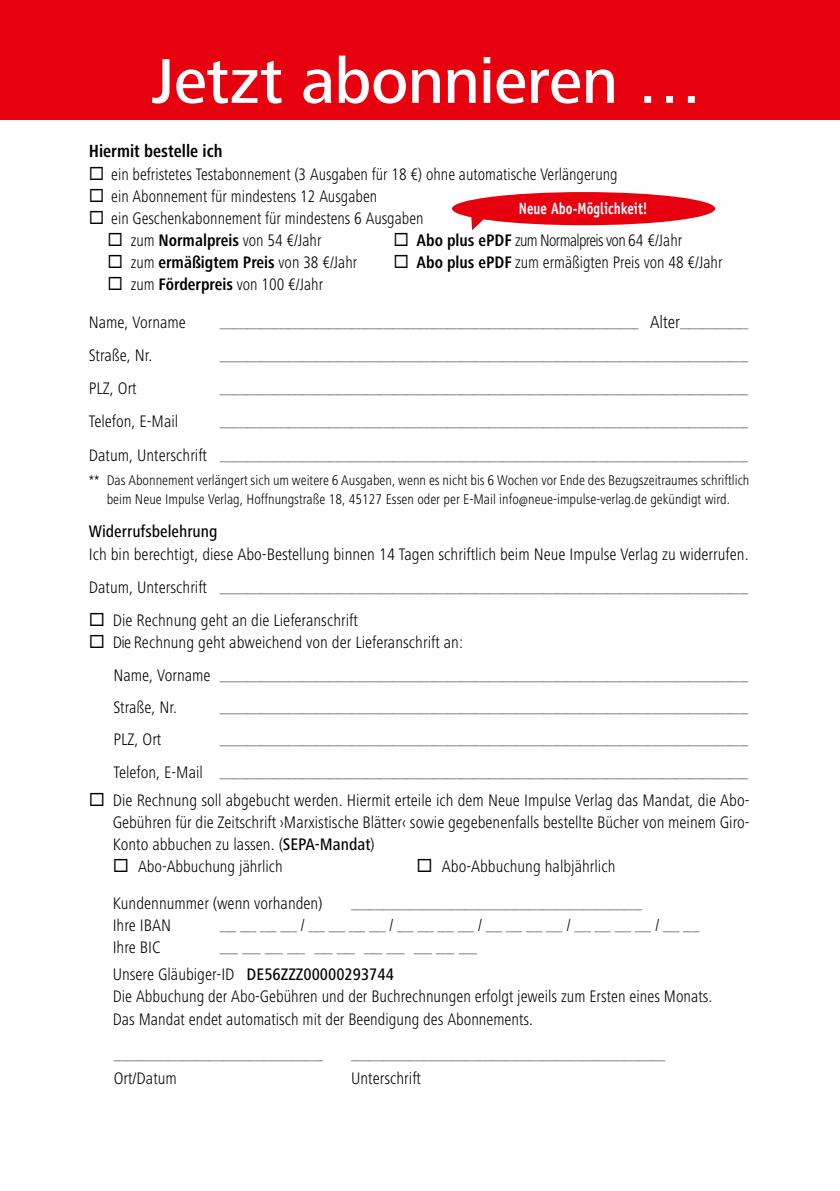
<style>
.page{position:relative;width:840px;height:1191px;background:#fff}
.page>*{position:absolute;margin:0;border:0;box-sizing:border-box;transform-origin:0 0}
.t1{font:500 65.4px "Frutiger Next LT";letter-spacing:-.01em;color:#fff}
.t2{font:700 condensed 18.2px "Frutiger Next LT";color:#000;scale:.96 1}
.t3{font:300 condensed 17.2px/22px "Frutiger Next LT";color:#000;text-align:justify}
.t4{font:300 condensed 17.2px "Frutiger Next LT";color:#000;scale:.96 1}
.t5{font:300 condensed 17.2px "Frutiger Next LT";letter-spacing:-.04em;color:#000;scale:.96 1}
.t6{font:700 condensed 17.2px "Frutiger Next LT";color:#000;scale:.96 1}
.t7{font:500 condensed 17.2px "Frutiger Next LT";color:#000}
.t8{font:300 condensed 17px "Frutiger Next LT";color:#000}
.t9{font:700 16.4px "Officina Sans";color:#fff;scale:.8 1}
.t10{font:300 condensed 14.6px/19.2px "Frutiger Next LT";color:#000;text-align:center}
.t11{font:300 condensed 9px "Frutiger Next LT";color:#000}
.t12{font:300 condensed 9px "Frutiger Next LT";color:#000;scale:.9 1}
.s1{font-weight:700}
.s2{font-weight:300}
.s3{font-size:18.2px}
.s4{font-size:17.2px}
.s5{font-weight:500}
.s6{color:#fff}
</style>
<div class="page">
<svg style="left:470px;top:217px;width:21px;height:13px"></svg>
<div style="left:452px;top:192px;width:262px;height:33px;background:#e7000e;border-radius:50%"></div>
<div style="left:0;top:0;width:839px;height:120px;background:#e7000e"></div>
<h1 class="t1" style="left:152px;top:45px;width:552px">Jetzt abonnieren …</h1>
<h2 class="t2" style="left:89px;top:141px;width:141px">Hiermit bestelle ich</h2>
<h3 class="t4" style="left:89px;top:165px;width:552px">◻ ein befristetes Testabonnement (3 Ausgaben für 18 €) ohne automatische Verlängerung</h3>
<h3 class="t4" style="left:89px;top:187px;width:302px">◻ ein Abonnement für mindestens 12 Ausgaben</h3>
<h3 class="t4" style="left:89px;top:209px;width:350px">◻ ein Geschenkabonnement für mindestens 6 Ausgaben</h3>
<h3 class="t4" style="left:107px;top:231px;width:224px">◻ zum <span class="s1">Normalpreis</span> von 54 €/Jahr</h3>
<h3 class="t5" style="left:393px;top:231px;width:302px">◻ <span class="s1">Abo plus ePDF</span> zum Normalpreis von 64 €/Jahr</h3>
<h3 class="t6" style="left:107px;top:252px;width:261px">◻ <span class="s2">zum</span> ermäßigtem Preis <span class="s2">von 38 €/Jahr</span></h3>
<h3 class="t4" style="left:393px;top:253px;width:344px">◻ <span class="s1">Abo plus ePDF</span> zum ermäßigten Preis von 48 €/Jahr</h3>
<h3 class="t4" style="left:107px;top:274px;width:226px">◻ zum <span class="s1">Förderpreis</span> von 100 €/Jahr</h3>
<h3 class="t3" style="left:89px;top:311px;width:99px">Name, Vorname</h3>
<p class="t11" style="left:220px;top:320px;width:529px">____________________________________________________________________________________________ <span class="s3">Alter</span>_______________</p>
<h3 class="t3" style="left:89px;top:344px;width:65px">Straße, Nr.</h3>
<p class="t11" style="left:220px;top:353px;width:529px">____________________________________________________________________________________________________________________</p>
<h3 class="t3" style="left:89px;top:378px;width:49px">PLZ, Ort</h3>
<p class="t11" style="left:220px;top:386px;width:529px">____________________________________________________________________________________________________________________</p>
<h3 class="t3" style="left:89px;top:411px;width:91px">Telefon, E-Mail</h3>
<p class="t11" style="left:220px;top:419px;width:529px">____________________________________________________________________________________________________________________</p>
<p class="t11" style="left:89px;top:452px;width:660px"><span class="s4">Datum, Unterschrift</span> ____________________________________________________________________________________________________________________</p>
<p class="t10" style="left:89px;top:470px;width:662px">** Das Abonnement verlängert sich um weitere 6 Ausgaben, wenn es nicht bis 6 Wochen vor Ende des Bezugszeitraumes schriftlich beim Neue Impulse Verlag, Hoffnungstraße 18, 45127 Essen oder per E-Mail info@neue-impulse-verlag.de gekündigt wird.</p>
<h3 class="t7" style="left:89px;top:522px;width:130px">Widerrufsbelehrung</h3>
<h3 class="t3" style="left:89px;top:543px;width:661px">Ich bin berechtigt, diese Abo-Bestellung binnen 14 Tagen schriftlich beim Neue Impulse Verlag zu widerrufen.</h3>
<p class="t11" style="left:89px;top:585px;width:660px"><span class="s4">Datum, Unterschrift</span> ____________________________________________________________________________________________________________________</p>
<h3 class="t3" style="left:89px;top:610px;width:270px">◻ Die Rechnung geht an die Lieferanschrift</h3>
<h3 class="t3" style="left:89px;top:631px;width:375px">◻ Die Rechnung geht abweichend von der Lieferanschrift an:</h3>
<p class="t11" style="left:113px;top:672px;width:635px"><span class="s4">Name, Vorname</span> ____________________________________________________________________________________________________________________</p>
<h3 class="t3" style="left:113px;top:696px;width:65px">Straße, Nr.</h3>
<p class="t11" style="left:220px;top:705px;width:529px">____________________________________________________________________________________________________________________</p>
<h3 class="t3" style="left:113px;top:728px;width:49px">PLZ, Ort</h3>
<p class="t11" style="left:220px;top:737px;width:529px">____________________________________________________________________________________________________________________</p>
<p class="t11" style="left:113px;top:770px;width:635px"><span class="s4">Telefon, E-Mail</span> ____________________________________________________________________________________________________________________</p>
<p class="t3" style="left:113px;top:789px;width:638px;text-indent:-24px">◻ Die Rechnung soll abgebucht werden. Hiermit erteile ich dem Neue Impulse Verlag das Mandat, die Abo-Gebühren für die Zeitschrift ›Marxistische Blätter‹ sowie gegebenenfalls bestellte Bücher von meinem Giro-Konto abbuchen zu lassen. (<span class="s5">SEPA-Mandat</span>)</p>
<h3 class="t8" style="left:113px;top:857px;width:171px">◻ Abo-Abbuchung jährlich</h3>
<h3 class="t3" style="left:416px;top:855px;width:200px">◻ Abo-Abbuchung halbjährlich</h3>
<h3 class="t3" style="left:89px;top:892px;width:235px"><span class="s6">◻</span> Kundennummer (wenn vorhanden)</h3>
<p class="t11" style="left:351px;top:901px;width:293px">________________________________________________________________</p>
<h3 class="t3" style="left:113px;top:914px;width:60px">Ihre IBAN</h3>
<p class="t12" style="left:220px;top:923px;width:534px">____ ____ ____ ____ <span class="s3">/</span> ____ ____ ____ ____ <span class="s3">/</span> ____ ____ ____ ____ <span class="s3">/</span> ____ ____ ____ ____ <span class="s3">/</span> ____ ____ ____ ____ <span class="s3">/</span> ____ ____</p>
<h3 class="t3" style="left:113px;top:936px;width:49px">Ihre BIC</h3>
<p class="t11" style="left:220px;top:945px;width:258px">____ ____ ____ ____ ____ ____ ____ ____ ____ ____ ____</p>
<h3 class="t3" style="left:113px;top:963px;width:601px;text-align:left">Unsere Gläubiger-ID <span class="s5">DE56ZZZ00000293744<br></span>Die Abbuchung der Abo-Gebühren und der Buchrechnungen erfolgt jeweils zum Ersten eines Monats.<br>Das Mandat endet automatisch mit der Beendigung des Abonnements.</h3>
<p class="t11" style="left:114px;top:1051px;width:211px">______________________________________________</p>
<p class="t11" style="left:351px;top:1051px;width:315px">_____________________________________________________________________</p>
<h3 class="t3" style="left:114px;top:1067px;width:65px">Ort/Datum</h3>
<h3 class="t3" style="left:351px;top:1067px;width:71px">Unterschrift</h3>
<h3 class="t9" style="left:518px;top:198px;width:162px">Neue Abo-Möglichkeit!</h3>
</div>
